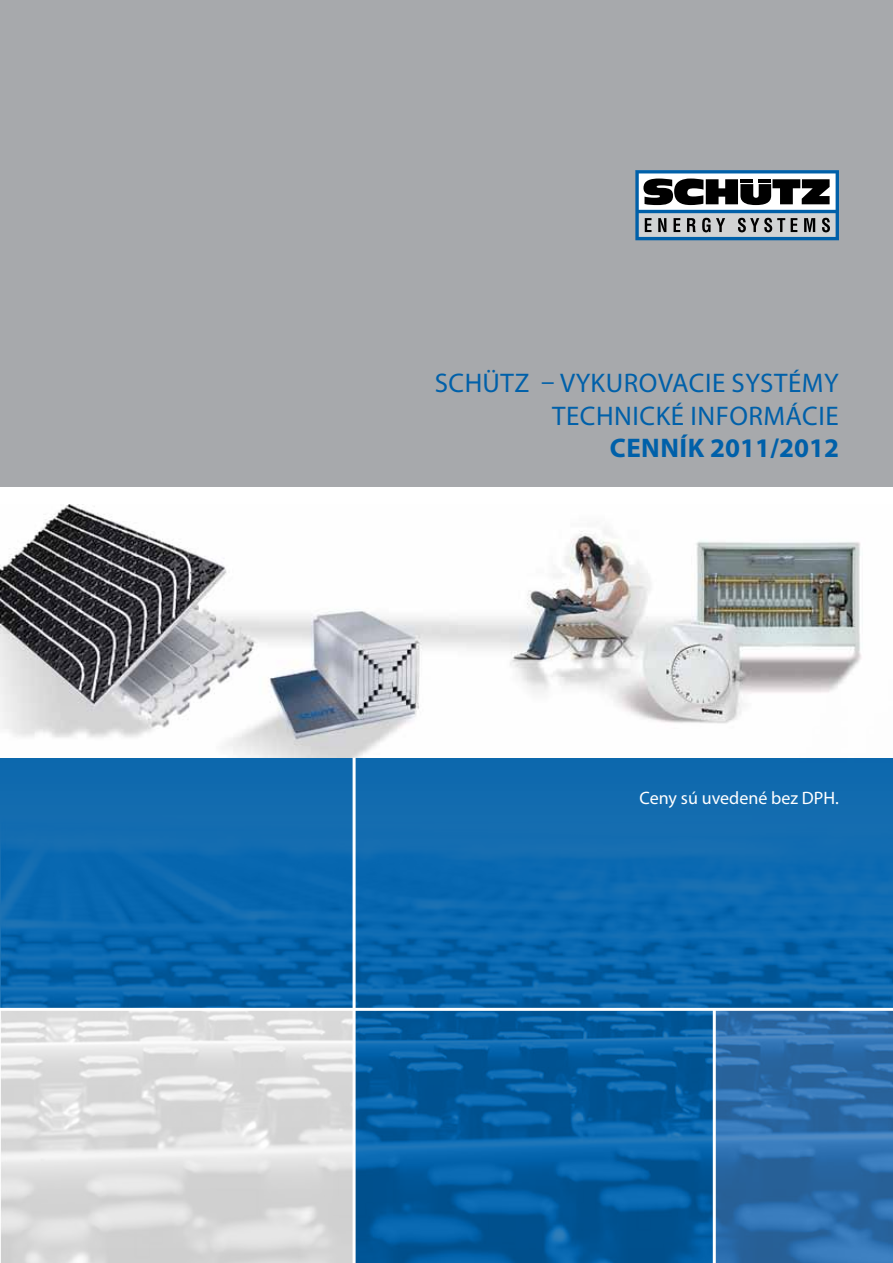
<style>
.page{position:relative;width:893px;height:1263px;background:#fff}
.page>*{position:absolute;margin:0;border:0;box-sizing:border-box;transform-origin:0 0}
.t1{font:27px/32.4px "Myriad Pro";letter-spacing:.02em;color:#0060a9;text-align:right}
.t2{font:700 27px "Myriad Pro";color:#0060a9}
.t3{font:18px "Myriad Pro";color:#fff}
</style>
<div class="page">
<div style="left:0;top:0;width:893px;height:487px;background:#a7a9ac"></div>
<img style="left:0;top:504px;width:861px;height:170px">
<svg style="left:635px;top:170px;width:204px;height:70px;background:#778895"></svg>
<img style="left:0;top:674px;width:893px;height:589px">
<hr style="left:353px;top:757px;width:3px;height:506px;background:#fff">
<hr style="left:0;top:1008px;width:893px;height:3px;background:#fff">
<hr style="left:713px;top:1009px;width:3px;height:254px;background:#fff">
<p class="t1" style="left:435px;top:367px;width:405px">SCHÜTZ – VYKUROVACIE SYSTÉMY<br>TECH NICKÉ INFORMÁCIE</p>
<p class="t2" style="left:610px;top:430px;width:231px">CENNÍK 2011/2012</p>
<p class="t3" style="left:640px;top:787px;width:201px">CENY SÚ UVEDENÉ BEZ DPH.</p>
</div>
